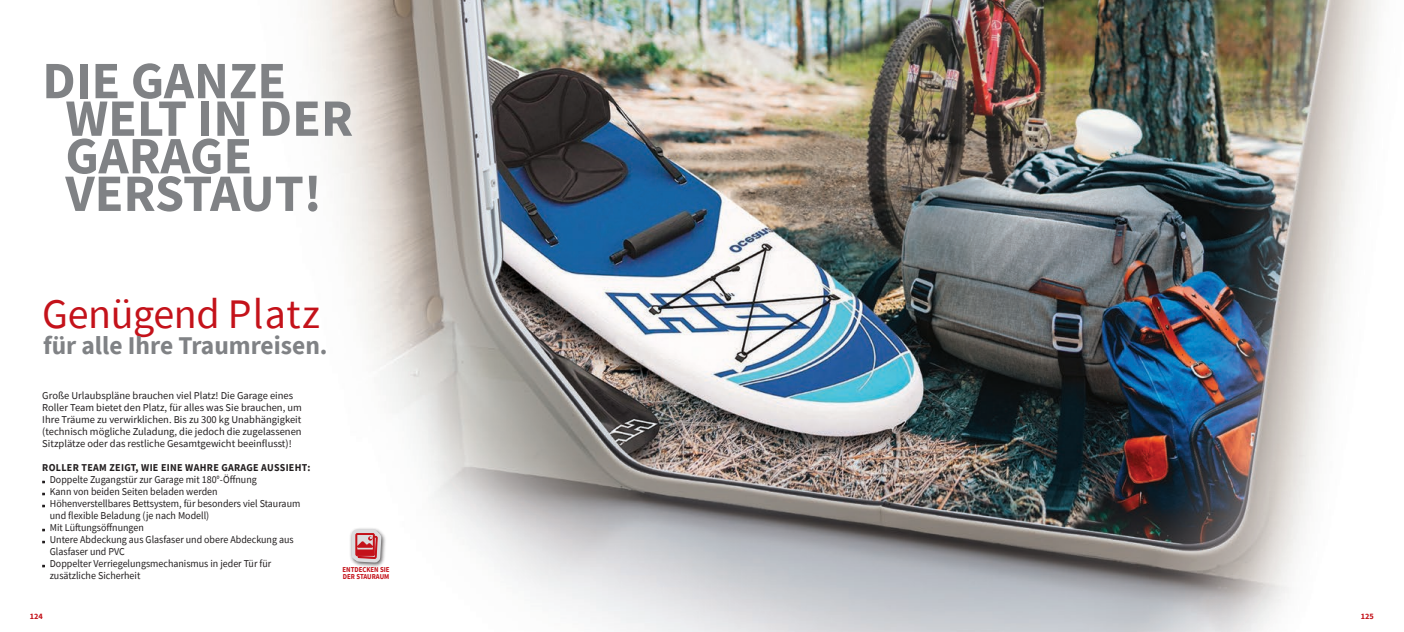
<style>
.page{position:relative;width:1404px;height:632px;background:#fff}
.page>*{position:absolute;margin:0;border:0;box-sizing:border-box;transform-origin:0 0}
.t1{font:700 52.5px/37.6px "Source Sans Pro";color:#808285}
.t2{font:42px "Source Sans Pro";letter-spacing:-.01em;color:#c4121a}
.t3{font:700 25.5px "Source Sans Pro";color:#808285}
.t4{font:10.5px/12px "Source Sans Pro";color:#231f20;scale:.95 1}
.t5{font:10.5px/12px "Source Sans Pro";color:#231f20}
.t6{font:700 10.5px "Source Sans Pro";letter-spacing:.03em;color:#231f20;scale:.96 1}
.t7{font:700 8.25px "Source Sans Pro";color:#c4121a}
.t8{font:700 7.5px "Source Sans Pro";color:#c4121a;scale:.9 1}
</style>
<div class="page">
<img style="left:308px;top:0;width:1070px;height:631px">
<svg style="left:348px;top:518px;width:40px;height:49px"></svg>
<p class="t1" style="left:65px;top:61px;width:289px;text-indent:-23px">DIE GANZE<br>WELT IN DER<br>GARAGE<br>VERSTAUT!</p>
<p class="t2" style="left:42px;top:287px;width:279px">Genügend Platz</p>
<p class="t3" style="left:43px;top:328px;width:286px">für alle Ihre Traumreisen.</p>
<p class="t5" style="left:42px;top:389px;width:261px">Große Urlaubspläne brauchen viel Platz! Die Garage eines Roller Team bietet den Platz, für alles was Sie brauchen, um Ihre Träume zu verwirklichen. Bis zu 300 kg Unabhängigkeit (technisch mögliche Zuladung, die jedoch die zugelassenen Sitzplätze oder das restliche Gesamtgewicht beeinflusst)!</p>
<p class="t6" style="left:42px;top:460px;width:281px">ROLLER TEAM ZEIGT, WIE EINE WAHRE GARAGE AUSSIEHT:</p>
<p class="t4" style="left:50px;top:473px;width:219px">Doppelte Zugangstür zur Garage mit 180°-Öffnung</p>
<p class="t4" style="left:50px;top:485px;width:178px">Kann von beiden Seiten beladen werden</p>
<p class="t4" style="left:50px;top:497px;width:265px">Höhenverstellbares Bettsystem, für besonders viel Stauraum und flexible Beladung (je nach Modell)</p>
<p class="t4" style="left:50px;top:521px;width:101px">Mit Lüftungsöffnungen</p>
<p class="t4" style="left:50px;top:533px;width:258px">Untere Abdeckung aus Glasfaser und obere Abdeckung aus<br>Glasfaser und PVC</p>
<p class="t4" style="left:50px;top:557px;width:235px">Doppelter Verriegelungsmechanismus in jeder Tür für zusätzliche Sicherheit</p>
<p class="t8" style="left:342px;top:564px;width:54px">ENTDECKEN SIE</p>
<p class="t8" style="left:343px;top:571px;width:53px">DER STAURAUM</p>
<p class="t7" style="left:30px;top:610px;width:15px">124</p>
<p class="t7" style="left:1360px;top:610px;width:15px">125</p>
</div>
